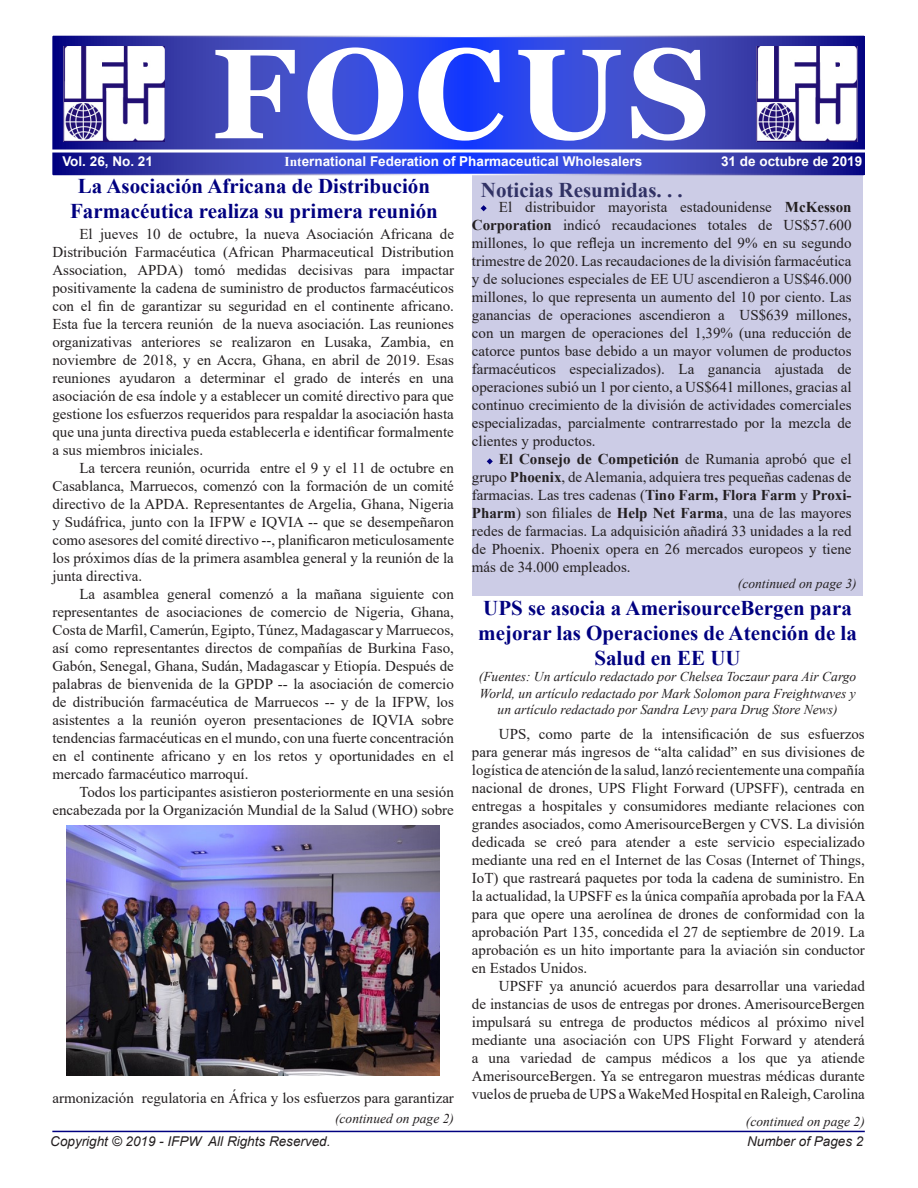
<style>
.page{position:relative;width:918px;height:1188px;background:#fff}
.page>*{position:absolute;margin:0;border:0;box-sizing:border-box;transform-origin:0 0}
.t1{font:700 127.5px "Georgia";letter-spacing:.05em;color:#fff}
.t2{font:700 21px/25.2px "Times New Roman";color:#000080;text-align:center}
.t3{font:700 21px "Times New Roman";color:#313265}
.t4{font:15px/18px "Times New Roman";color:#231f20;text-align:justify}
.t5{font:italic 13.5px/16.2px "Times New Roman";color:#231f20;text-align:center}
.Source{font:700 13.5px "Arial";color:#fff}
.t6{font:italic 13.5px "Arial";color:#231f20}
.s1{font-family:"Times New Roman"}
.s2{font-weight:700}
</style>
<div class="page">
<div style="left:472px;top:176px;width:390px;height:420px;background:#cccce6"></div>
<hr style="left:52px;top:1131px;width:813px;height:1px;background:#000080">
<svg style="left:55px;top:39px;width:807px;height:133px;background:#3544ca"></svg>
<hr style="left:0;top:150px;width:918px;height:3px;background:#fff">
<img style="left:756px;top:47px;width:101px;height:94px">
<svg style="left:486px;top:458px;width:7px;height:7px"></svg>
<img style="left:64px;top:47px;width:101px;height:94px">
<svg style="left:480px;top:205px;width:7px;height:7px"></svg>
<img style="left:66px;top:826px;width:374px;height:250px">
<p class="t1" style="left:211px;top:12px;width:500px">FOCUS</p>
<p class="Source" style="left:62px;top:152px;width:92px">Vol. 26, No. 21</p>
<p class="Source" style="left:284px;top:152px;width:359px"><span class="s1">Int</span>ernational Federation of Pharmaceutical Wholesalers</p>
<p class="Source" style="left:721px;top:152px;width:143px">31 de octubre de 2019</p>
<p class="t2" style="left:70px;top:172px;width:369px">La Asociación Africana de Distribución<br>Farmacéutica realiza su primera reunión</p>
<p class="t4" style="left:52px;top:225px;width:403px;text-indent:27px">El jueves 10 de octubre, la nueva Asociación Africana de Distribución Farmacéutica (African Pharmaceutical Distribution Association, APDA) tomó medidas decisivas para impactar positivamente la cadena de suministro de productos farmacéuticos con el fin de garantizar su seguridad en el continente africano.<br>Esta fue la tercera reunión de la nueva asociación. Las reuniones organizativas anteriores se realizaron en Lusaka, Zambia, en noviembre de 2018, y en Accra, Ghana, en abril de 2019. Esas reuniones ayudaron a determinar el grado de interés en una asociación de esa índole y a establecer un comité directivo para que gestione los esfuerzos requeridos para respaldar la asociación hasta que una junta directiva pueda establecerla e identificar formalmente a sus miembros iniciales.</p>
<p class="t4" style="left:52px;top:459px;width:403px;text-indent:27px">La tercera reunión, ocurrida entre el 9 y el 11 de octubre en Casablanca, Marruecos, comenzó con la formación de un comité directivo de la APDA. Representantes de Argelia, Ghana, Nigeria y Sudáfrica, junto con la IFPW e IQVIA -- que se desempeñaron como asesores del comité directivo --, planificaron meticulosamente los próximos días de la primera asamblea general y la reunión de la junta directiva.</p>
<p class="t4" style="left:52px;top:585px;width:403px;text-indent:27px">La asamblea general comenzó a la mañana siguiente con representantes de asociaciones de comercio de Nigeria, Ghana, Costa de Marfil, Camerún, Egipto, Túnez, Madagascar y Marruecos, así como representantes directos de compañías de Burkina Faso, Gabón, Senegal, Ghana, Sudán, Madagascar y Etiopía. Después de palabras de bienvenida de la GPDP -- la asociación de comercio de distribución farmacéutica de Marruecos -- y de la IFPW, los asistentes a la reunión oyeron presentaciones de IQVIA sobre tendencias farmacéuticas en el mundo, con una fuerte concentración en el continente africano y en los retos y oportunidades en el mercado farmacéutico marroquí.</p>
<p class="t4" style="left:52px;top:783px;width:403px;text-align:right">Todos los participantes asistieron posteriormente en una sesión encabezada por la Organización Mundial de la Salud (WHO) sobre</p>
<p class="t4" style="left:52px;top:1089px;width:403px">armonización regulatoria en África y los esfuerzos para garantizar</p>
<p class="t5" style="left:335px;top:1110px;width:120px">(continued on page 2)</p>
<p class="t3" style="left:481px;top:175px;width:203px">Noticias Resumidas. . .</p>
<p class="t4" style="left:472px;top:197px;width:381px;text-indent:27px">El distribuidor mayorista estadounidense <span class="s2">McKesson Corporation</span> indicó recaudaciones totales de US$57.600 millones, lo que refleja un incremento del 9% en su segundo trimestre de 2020. Las recaudaciones de la división farmacéutica y de soluciones especiales de EE UU ascendieron a US$46.000 millones, lo que representa un aumento del 10 por ciento. Las ganancias de operaciones ascendieron a US$639 millones, con un margen de operaciones del 1,39% (una reducción de catorce puntos base debido a un mayor volumen de productos farmacéuticos especializados). La ganancia ajustada de operaciones subió un 1 por ciento, a US$641 millones, gracias al continuo crecimiento de la división de actividades comerciales especializadas, parcialmente contrarrestado por la mezcla de clientes y productos.</p>
<p class="t4" style="left:472px;top:449px;width:381px;text-indent:27px"><span class="s2">El Consejo de Competición</span> de Rumania aprobó que el grupo <span class="s2">Phoenix</span>, de Alemania, adquiera tres pequeñas cadenas de farmacias. Las tres cadenas (<span class="s2">Tino Farm, Flora Farm</span> y <span class="s2">Proxi-Pharm</span>) son filiales de <span class="s2">Help Net Farma</span>, una de las mayores redes de farmacias. La adquisición añadirá 33 unidades a la red de Phoenix. Phoenix opera en 26 mercados europeos y tiene más de 34.000 empleados.</p>
<p class="t5" style="left:738px;top:575px;width:120px">(continued on page 3)</p>
<p class="t2" style="left:478px;top:594px;width:380px">UPS se asocia a AmerisourceBergen para mejorar las Operaciones de Atención de la<br>Salud en EE UU</p>
<p class="t5" style="left:479px;top:668px;width:379px">(Fuentes: Un artículo redactado por Chelsea Toczaur para Air Cargo<br>World, un artículo redactado por Mark Solomon para Freightwaves y un artículo redactado por Sandra Levy para Drug Store News)</p>
<p class="t4" style="left:472px;top:725px;width:395px;text-indent:27px">UPS, como parte de la intensificación de sus esfuerzos para generar más ingresos de “alta calidad” en sus divisiones de logística de atención de la salud, lanzó recientemente una compañía nacional de drones, UPS Flight Forward (UPSFF), centrada en entregas a hospitales y consumidores mediante relaciones con grandes asociados, como AmerisourceBergen y CVS. La división dedicada se creó para atender a este servicio especializado mediante una red en el Internet de las Cosas (Internet of Things, IoT) que rastreará paquetes por toda la cadena de suministro. En la actualidad, la UPSFF es la única compañía aprobada por la FAA para que opere una aerolínea de drones de conformidad con la aprobación Part 135, concedida el 27 de septiembre de 2019. La aprobación es un hito importante para la aviación sin conductor en Estados Unidos.</p>
<p class="t4" style="left:472px;top:977px;width:394px;text-indent:27px">UPSFF ya anunció acuerdos para desarrollar una variedad de instancias de usos de entregas por drones. AmerisourceBergen impulsará su entrega de productos médicos al próximo nivel mediante una asociación con UPS Flight Forward y atenderá a una variedad de campus médicos a los que ya atiende AmerisourceBergen. Ya se entregaron muestras médicas durante vuelos de prueba de UPS a WakeMed Hospital en Raleigh, Carolina</p>
<p class="t5" style="left:746px;top:1113px;width:120px">(continued on page 2)</p>
<p class="t6" style="left:50px;top:1133px;width:282px">Copyright © 2019 - IFPW All Rights Reserved.</p>
<p class="t6" style="left:747px;top:1133px;width:118px">Number of Pages 2</p>
</div>
